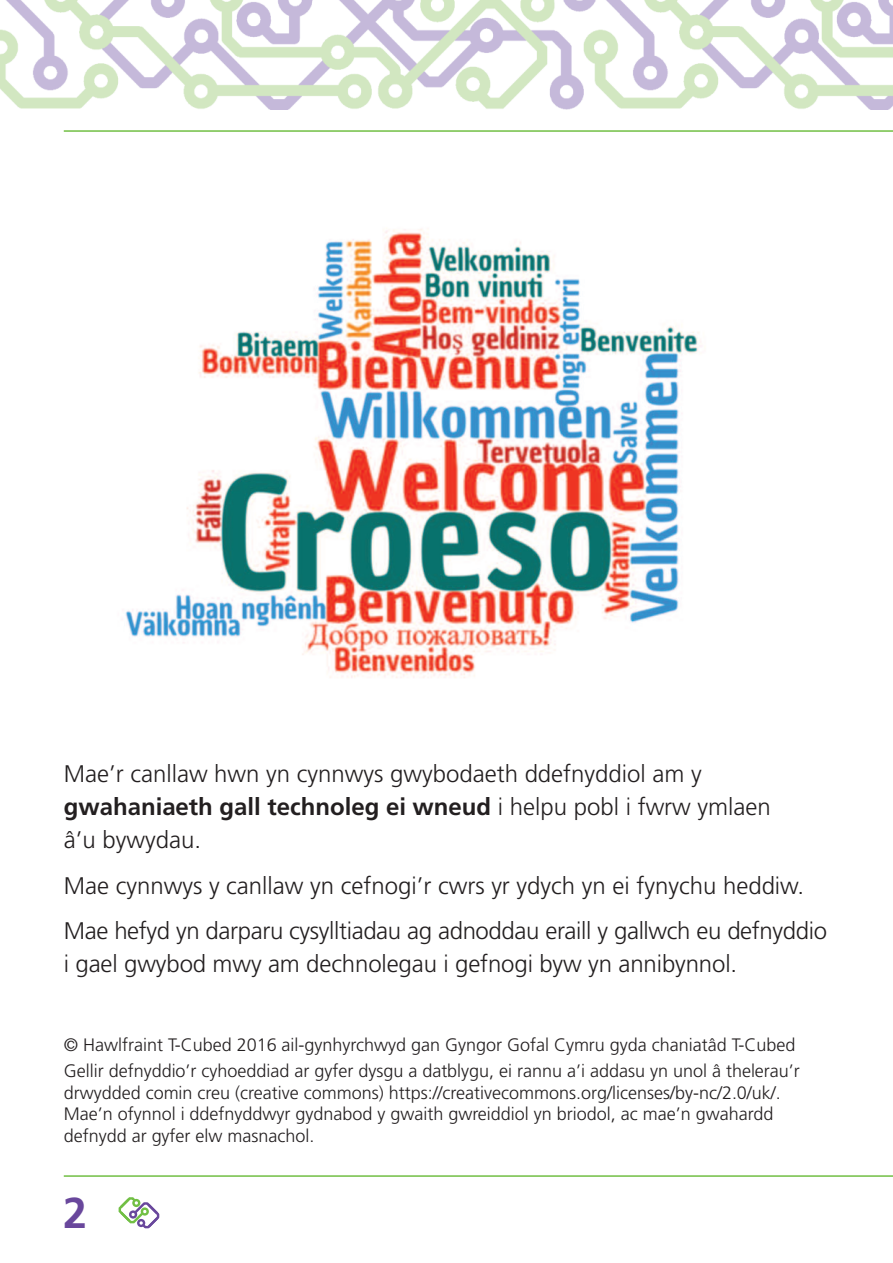
<style>
.page{position:relative;width:893px;height:1263px;background:#fff}
.page>*{position:absolute;margin:0;border:0;box-sizing:border-box;transform-origin:0 0}
.t1{font:700 43.2px "Frutiger";color:#69479c}
.t2{font:300 24px/33px "Frutiger";letter-spacing:-.005em;color:#231f20}
.t3{font:300 18px/21.6px "Frutiger";color:#231f20}
.s1{font-weight:700}
</style>
<div class="page">
<hr style="left:64px;top:130px;width:829px;height:2px;background:#71bf44">
<hr style="left:64px;top:1175px;width:829px;height:2px;background:#71bf44">
<img style="left:0;top:0;width:893px;height:109px">
<svg style="left:118px;top:1197px;width:42px;height:31px"></svg>
<img style="left:125px;top:229px;width:577px;height:449px">
<h2 class="t2" style="left:64px;top:759px;width:709px">Mae’r canllaw hwn yn cynnwys gwybodaeth ddefnyddiol am y <span class="s1">gwahaniaeth gall technoleg ei wneud</span> i helpu pobl i fwrw ymlaen â’u bywydau.</h2>
<h2 class="t2" style="left:64px;top:864px;width:765px;line-height:45.8px">Mae cynnwys y canllaw yn cefnogi’r cwrs yr ydych yn ei fynychu heddiw.<br>Mae hefyd yn darparu cysylltiadau ag adnoddau eraill y gallwch eu defnyddio</h2>
<h2 class="t2" style="left:64px;top:949px;width:675px">i gael gwybod mwy am dechnolegau i gefnogi byw yn annibynnol.</h2>
<p class="t3" style="left:64px;top:1033px;width:738px;line-height:25.8px">© Hawlfraint T-Cubed 2016 ail-gynhyrchwyd gan Gyngor Gofal Cymru gyda chaniatâd T-Cubed<br>Gellir defnyddio’r cyhoeddiad ar gyfer dysgu a datblygu, ei rannu a’i addasu yn unol â thelerau’r</p>
<p class="t3" style="left:64px;top:1083px;width:719px">drwydded comin creu (creative commons) https://creativecommons.org/licenses/by-nc/2.0/uk/.<br>Mae’n ofynnol i ddefnyddwyr gydnabod y gwaith gwreiddiol yn briodol, ac mae’n gwahardd defnydd ar gyfer elw masnachol.</p>
<h1 class="t1" style="left:63px;top:1195px;width:25px">2</h1>
</div>
